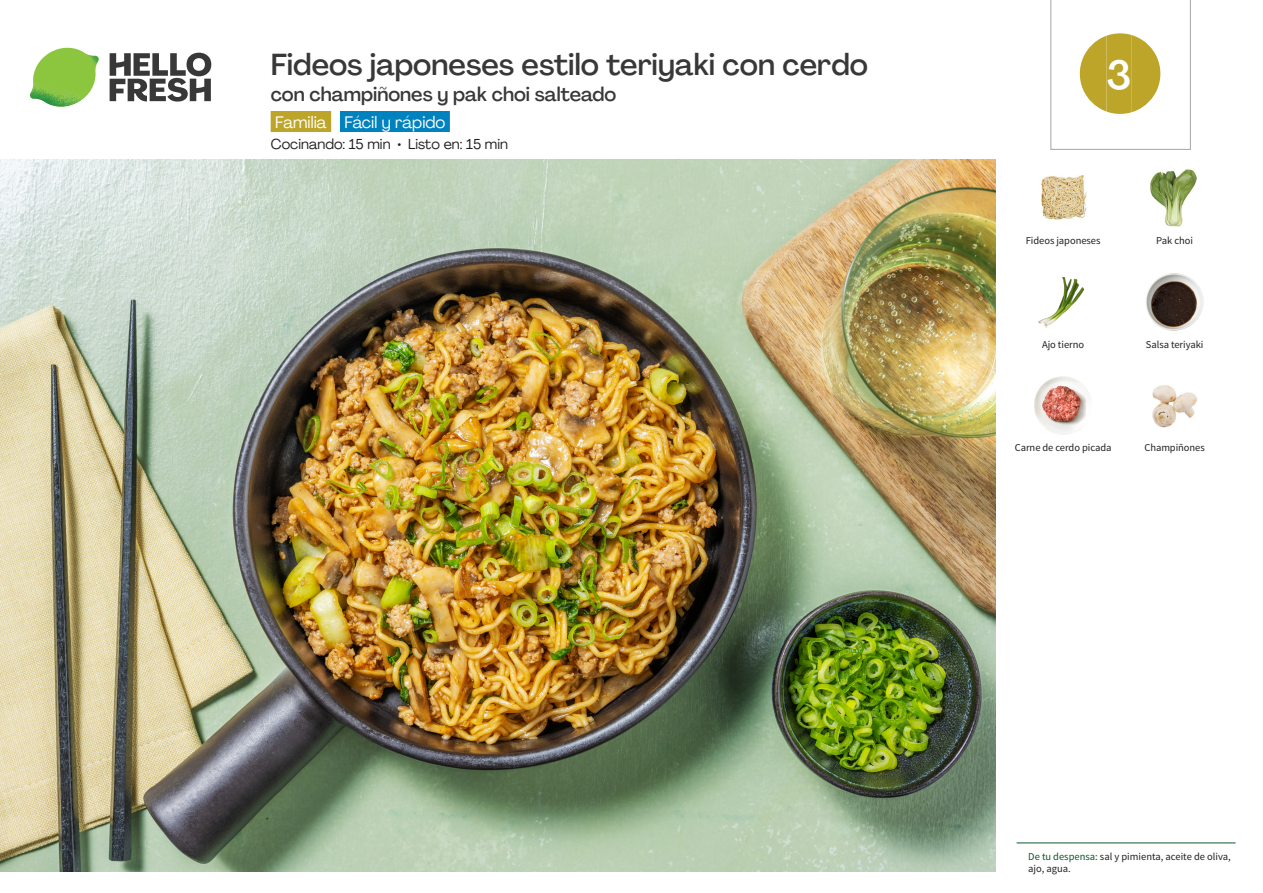
<style>
.page{position:relative;width:1263px;height:893px;background:#fff}
.page>*{position:absolute;margin:0;border:0;box-sizing:border-box;transform-origin:0 0}
._24_Recipe_Nr_Bag{font:500 40.5px "Agrandir";color:#fff}
._15_Titel_UK{font:500 30px "Agrandir";color:#383839}
._15_Titel_UK-2{font:500 19.5px "Agrandir";color:#383839}
._02_Box_Type{font:16.5px "Agrandir";color:#fff}
._02_Box_Type-2{font:14.25px "Agrandir";color:#231f20}
._18_FRONT_ingredient{font:10.5px/12px "Source Sans Pro";letter-spacing:-.005em;color:#231f20}
.s1{color:#0e572c}
</style>
<div class="page">
<svg style="left:110px;top:53px;width:101px;height:49px"></svg>
<img style="left:30px;top:48px;width:69px;height:59px">
<img style="left:0;top:159px;width:995px;height:713px">
<div style="left:271px;top:111px;width:60px;height:21px;background:#bda529"></div>
<div style="left:340px;top:111px;width:110px;height:21px;background:#0082bf"></div>
<hr style="left:1016px;top:843px;width:219px;height:1px;background:#0e572c">
<img style="left:1041px;top:175px;width:46px;height:45px">
<img style="left:1150px;top:169px;width:47px;height:57px">
<img style="left:1146px;top:273px;width:57px;height:58px">
<img style="left:1038px;top:276px;width:47px;height:52px">
<img style="left:1152px;top:385px;width:46px;height:43px">
<img style="left:1034px;top:377px;width:53px;height:57px">
<svg style="left:1050px;top:0;width:141px;height:150px"></svg>
<p class="_15_Titel_UK" style="left:271px;top:46px;width:599px">Fideos japoneses estilo teriyaki con cerdo</p>
<p class="_15_Titel_UK-2" style="left:271px;top:82px;width:347px">con champiñones y pak choi salteado</p>
<p class="_02_Box_Type" style="left:275px;top:112px;width:172px">Familia Fácil y rápido</p>
<p class="_02_Box_Type-2" style="left:271px;top:135px;width:239px">Cocinando: 15 min • Listo en: 15 min</p>
<p class="_24_Recipe_Nr_Bag" style="left:1106px;top:50px;width:26px">3</p>
<p class="_18_FRONT_ingredient" style="left:1026px;top:235px;width:76px">Fideos japoneses</p>
<p class="_18_FRONT_ingredient" style="left:1156px;top:235px;width:38px">Pak choi</p>
<p class="_18_FRONT_ingredient" style="left:1042px;top:339px;width:44px">Ajo tierno</p>
<p class="_18_FRONT_ingredient" style="left:1146px;top:339px;width:59px">Salsa teriyaki</p>
<p class="_18_FRONT_ingredient" style="left:1015px;top:441px;width:98px">Carne de cerdo picada</p>
<p class="_18_FRONT_ingredient" style="left:1144px;top:441px;width:62px">Champiñones</p>
<p class="_18_FRONT_ingredient" style="left:1028px;top:850px;width:204px"><span class="s1">De tu despensa:</span> sal y pimienta, aceite de oliva, ajo, agua.</p>
</div>
